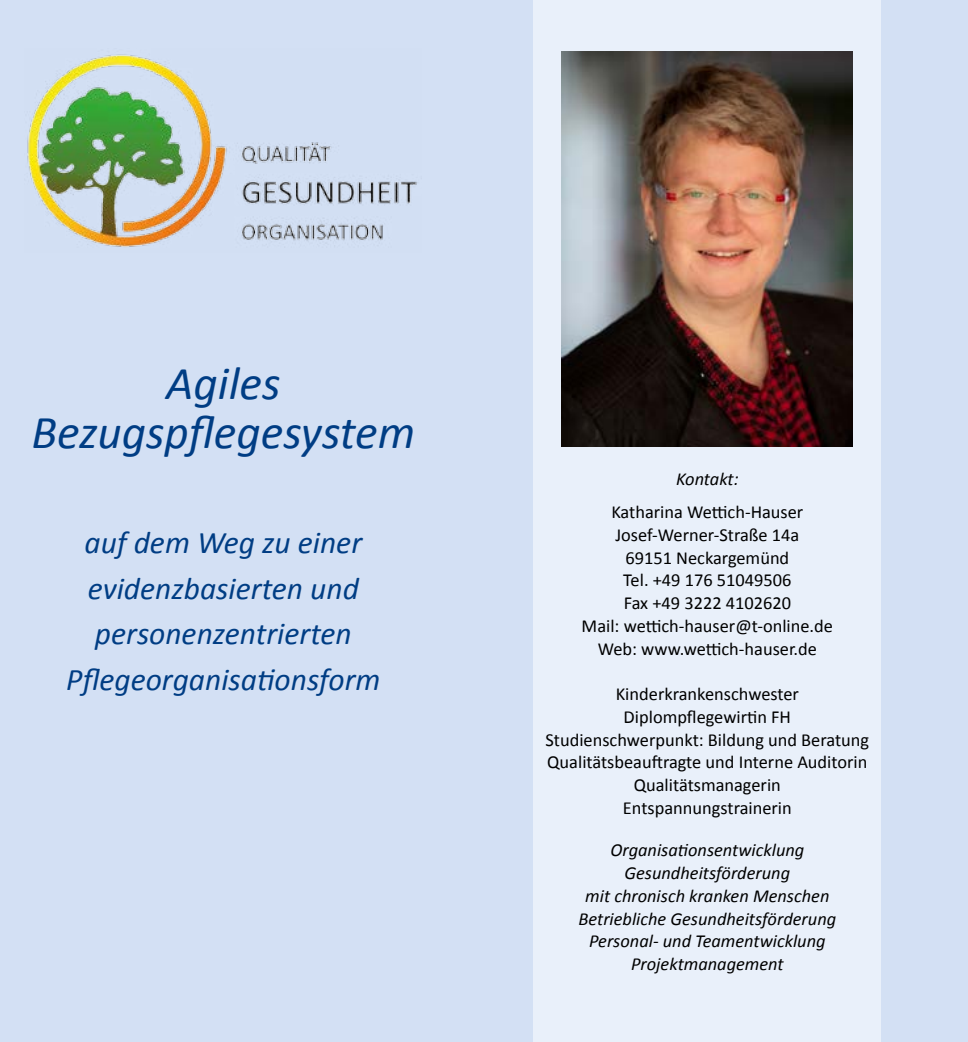
<style>
.page{position:relative;width:968px;height:1042px;background:#fff}
.page>*{position:absolute;margin:0;border:0;box-sizing:border-box;transform-origin:0 0}
.t1{font:italic 47.25px/49px "Calibri";color:#003d84;text-align:center}
.t2{font:italic 31.5px/45.5px "Calibri";color:#003d84;text-align:center}
.t3{font:18.38px "Calibri";color:#000}
.t4{font:italic 18.38px/22.8px "Calibri";color:#000;text-align:center}
</style>
<div class="page">
<div style="left:0;top:0;width:967px;height:1042px;background:#d3e0f4"></div>
<img style="left:27px;top:54px;width:391px;height:193px">
<div style="left:533px;top:0;width:348px;height:1042px;background:#e9f0fa"></div>
<img style="left:561px;top:51px;width:291px;height:395px">
<p class="t1" style="left:32px;top:357px;width:385px">Agiles<br>Bezugspflegesystem</p>
<p class="t2" style="left:66px;top:519px;width:315px">auf dem Weg zu einer evidenzbasierten und personenzentrierten<br>Pflegeorganisationsform</p>
<p class="t4" style="left:676px;top:467px;width:64px">Kontakt:</p>
<p class="t3" style="left:611px;top:500px;width:193px">Katharina Wettich-Hauser</p>
<p class="t3" style="left:615px;top:523px;width:185px">Josef-Werner-Straße 14a</p>
<p class="t3" style="left:625px;top:546px;width:165px">69151 Neckargemünd</p>
<p class="t3" style="left:623px;top:569px;width:170px">Tel. +49 176 51049506</p>
<p class="t3" style="left:623px;top:591px;width:169px">Fax +49 3222 4102620</p>
<p class="t3" style="left:581px;top:614px;width:253px">Mail: wettich-hauser@t-online.de</p>
<p class="t3" style="left:597px;top:637px;width:221px">Web: www.wettich-hauser.de</p>
<p class="t3" style="left:615px;top:682px;width:185px">Kinderkrankenschwester</p>
<p class="t3" style="left:623px;top:705px;width:169px">Diplompflegewirtin FH</p>
<p class="t3" style="left:545px;top:728px;width:325px">Studienschwerpunkt: Bildung und Beratung</p>
<p class="t3" style="left:547px;top:751px;width:321px">Qualitätsbeauftragte und Interne Auditorin</p>
<p class="t3" style="left:633px;top:773px;width:149px">Qualitätsmanagerin</p>
<p class="t3" style="left:623px;top:796px;width:170px">Entspannungstrainerin</p>
<p class="t4" style="left:610px;top:838px;width:195px">Organisationsentwicklung</p>
<p class="t4" style="left:585px;top:861px;width:246px">Gesundheitsförderung<br>mit chronisch kranken Menschen</p>
<p class="t4" style="left:578px;top:906px;width:259px">Betriebliche Gesundheitsförderung</p>
<p class="t4" style="left:589px;top:929px;width:238px">Personal- und Teamentwicklung</p>
<p class="t4" style="left:631px;top:952px;width:154px">Projektmanagement</p>
</div>
